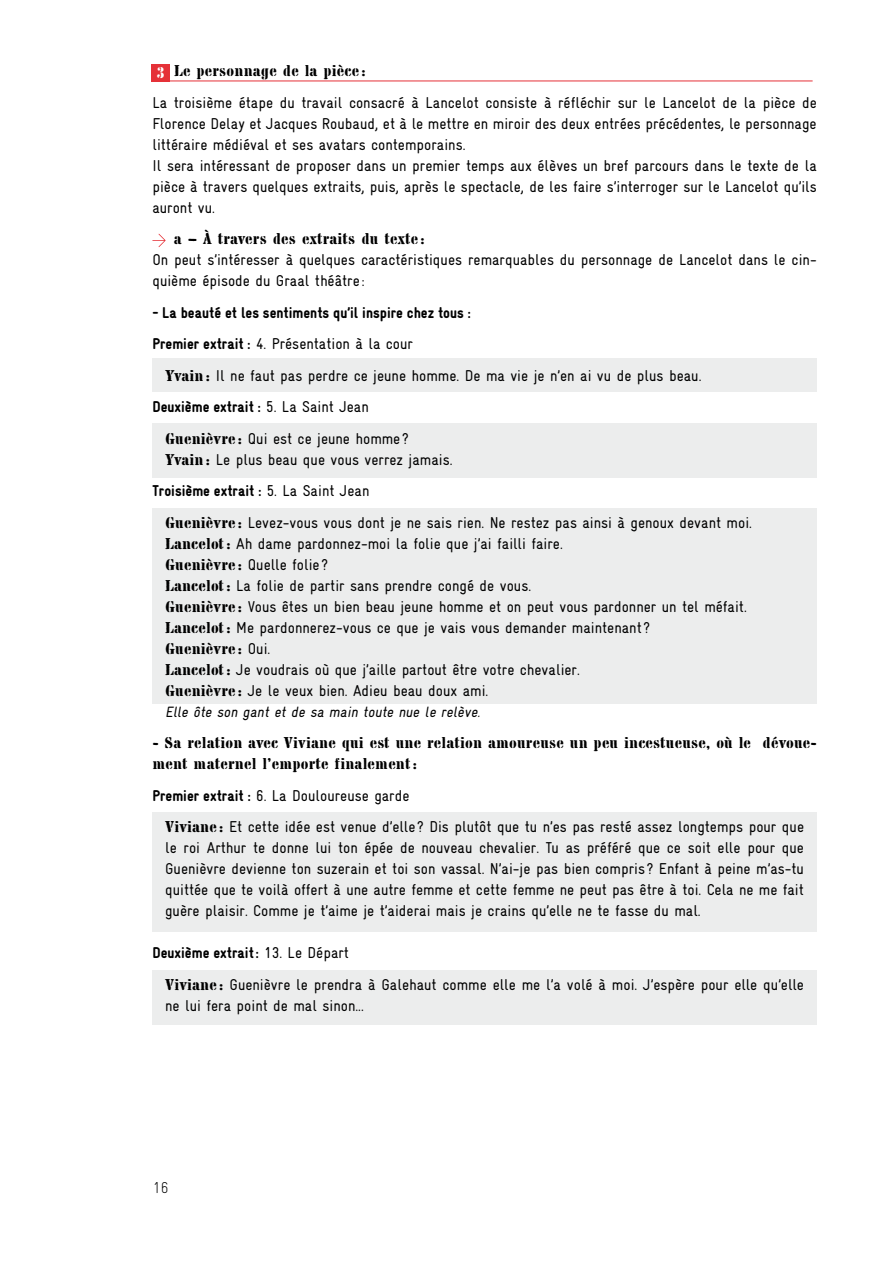
<style>
.page{position:relative;width:893px;height:1263px;background:#fff}
.page>*{position:absolute;margin:0;border:0;box-sizing:border-box;transform-origin:0 0}
.t1{font:15.75px/21px "Gravur Condensed";color:#000}
.t2{font:15.75px/21px "Chaillot";letter-spacing:.01em;color:#000}
.t3{font:900 15.75px/31.5px "Gravur Condensed";color:#000}
.t4{font:300 15.75px "Gravur Condensed";color:#000}
.t5{font:italic 15px "Gravur Condensed";color:#000}
.s1{color:#fff}
.s2{font-weight:400}
.s3{font-family:"Chaillot"}
.s4{font-weight:900}
.s5{font-family:"Gravur Condensed"}
</style>
<div class="page">
<div style="left:152px;top:423px;width:664px;height:54px;background:#eceded"></div>
<div style="left:152px;top:358px;width:664px;height:34px;background:#eceded"></div>
<div style="left:152px;top:970px;width:664px;height:55px;background:#eceded"></div>
<div style="left:152px;top:813px;width:664px;height:119px;background:#eceded"></div>
<div style="left:152px;top:509px;width:664px;height:195px;background:#eceded"></div>
<div style="left:151px;top:64px;width:18px;height:17px;background:#e53138"></div>
<hr style="left:167px;top:81px;width:646px;height:1px;background:#e53138">
<svg style="left:152px;top:234px;width:14px;height:13px"></svg>
<p class="t2" style="left:157px;top:60px;width:210px"><span class="s1">3</span> Le personnage de la pièce :</p>
<p class="t1" style="left:152px;top:92px;width:666px">La troisième étape du travail consacré à Lancelot consiste à réfléchir sur le Lancelot de la pièce de Florence Delay et Jacques Roubaud, et à le mettre en miroir des deux entrées précédentes, le personnage littéraire médiéval et ses avatars contemporains.<br>Il sera intéressant de proposer dans un premier temps aux élèves un bref parcours dans le texte de la pièce à travers quelques extraits, puis, après le spectacle, de les faire s’interroger sur le Lancelot qu’ils auront vu.</p>
<p class="t2" style="left:174px;top:228px;width:252px">a — À travers des extraits du texte :</p>
<p class="t1" style="left:152px;top:249px;width:666px">On peut s’intéresser à quelques caractéristiques remarquables du personnage de Lancelot dans le cin&shy;quième épisode du Graal théâtre :</p>
<p class="t3" style="left:152px;top:296px;width:320px">- La beauté et les sentiments qu’il inspire chez tous :<br>Premier extrait : <span class="s2">4. Présentation à la cour</span></p>
<p class="t1" style="left:165px;top:365px;width:538px"><span class="s3">Yvain :</span> Il ne faut pas perdre ce jeune homme. De ma vie je n’en ai vu de plus beau.</p>
<p class="t3" style="left:152px;top:391px;width:218px">Deuxième extrait : <span class="s2">5. La Saint Jean</span></p>
<p class="t1" style="left:165px;top:428px;width:245px"><span class="s3">Guenièvre :</span> Qui est ce jeune homme ?</p>
<p class="t1" style="left:152px;top:443px;width:302px;line-height:31.5px;text-indent:13px"><span class="s3">Yvain :</span> Le plus beau que vous verrez jamais.<br><span class="s4">Troisième extrait :</span> 5. La Saint Jean</p>
<p class="t1" style="left:165px;top:512px;width:588px"><span class="s3">Guenièvre :</span> Levez-vous vous dont je ne sais rien. Ne restez pas ainsi à genoux devant moi.<br><span class="s3">Lancelot:</span> Ah dame pardonnez-moi la folie que j’ai failli faire.<br><span class="s3">Guenièvre :</span> Quelle folie ?<br><span class="s3">Lancelot:</span> La folie de partir sans prendre congé de vous.<br><span class="s3">Guenièvre :</span> Vous êtes un bien beau jeune homme et on peut vous pardonner un tel méfait.<br><span class="s3">Lancelot:</span> Me pardonnerez-vous ce que je vais vous demander maintenant?</p>
<p class="t2" style="left:165px;top:638px;width:107px">Guenièvre : <span class="s5">Oui.</span></p>
<p class="t1" style="left:165px;top:659px;width:416px"><span class="s3">Lancelot:</span> Je voudrais où que j’aille partout être votre chevalier.<br><span class="s3">Guenièvre :</span> Je le veux bien. Adieu beau doux ami.</p>
<p class="t5" style="left:165px;top:703px;width:319px">Elle ôte son gant et de sa main toute nue le relève.</p>
<p class="t2" style="left:152px;top:732px;width:666px">- Sa relation avec Viviane qui est une relation amoureuse un peu incestueuse, où le dévoue&shy;ment maternel l’emporte finalement:</p>
<p class="t1" style="left:165px;top:779px;width:640px;line-height:31.5px;text-indent:-13px"><span class="s4">Premier extrait :</span> 6. La Douloureuse garde<br><span class="s3">Viviane :</span> Et cette idée est venue d’elle ? Dis plutôt que tu n’es pas resté assez longtemps pour que</p>
<p class="t1" style="left:165px;top:837px;width:640px;text-align:justify">le roi Arthur te donne lui ton épée de nouveau chevalier. Tu as préféré que ce soit elle pour que Guenièvre devienne ton suzerain et toi son vassal. N’ai-je pas bien compris ? Enfant à peine m’as-tu quittée que te voilà offert à une autre femme et cette femme ne peut pas être à toi. Cela ne me fait guère plaisir. Comme je t’aime je t’aiderai mais je crains qu’elle ne te fasse du mal.</p>
<p class="t1" style="left:165px;top:937px;width:640px;line-height:31.5px;text-indent:-13px"><span class="s4">Deuxième extrait:</span> 13. Le Départ<br><span class="s3">Viviane :</span> Guenièvre le prendra à Galehaut comme elle me l’a volé à moi. J’espère pour elle qu’elle</p>
<p class="t1" style="left:165px;top:995px;width:200px">ne lui fera point de mal sinon...</p>
<p class="t4" style="left:152px;top:1178px;width:18px">16</p>
</div>
